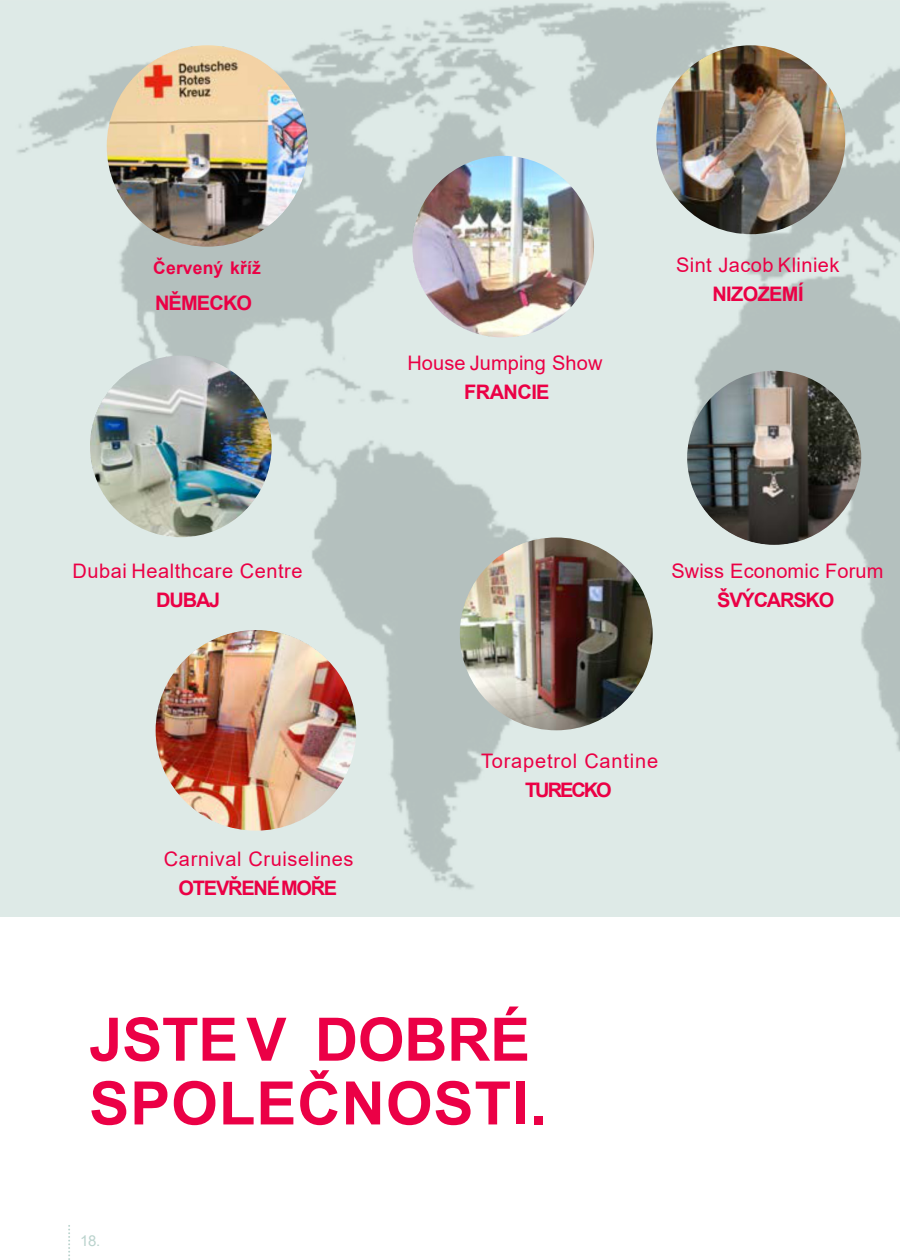
<style>
.page{position:relative;width:900px;height:1260px;background:#fff}
.page>*{position:absolute;margin:0;border:0;box-sizing:border-box;transform-origin:0 0}
.t1{font:700 60px/63.8px "Arial";letter-spacing:.015em;color:#eb0046}
.t2{font:20px "Arial";letter-spacing:.03em;color:#eb0045}
.t3{font:20px "Arial";letter-spacing:.005em;color:#eb0045}
.t4{font:700 20px "Arial";letter-spacing:-.06em;color:#eb0045}
.t5{font:700 20px "Arial";letter-spacing:-.03em;color:#eb0045}
.t6{font:700 20px "Arial";letter-spacing:-.1em;color:#eb0045}
.t7{font:700 20px "Arial";letter-spacing:-.04em;color:#eb0045}
.t8{font:700 17.5px "Arial";letter-spacing:.01em;color:#eb0045}
.t9{font:15px "Arial";color:#bad3cd}
</style>
<div class="page">
<img style="left:0;top:0;width:900px;height:917px">
<img style="left:412px;top:156px;width:182px;height:181px;border-radius:50%">
<img style="left:687px;top:371px;width:174px;height:174px;border-radius:50%">
<img style="left:656px;top:45px;width:189px;height:189px;border-radius:50%">
<img style="left:90px;top:356px;width:182px;height:181px;border-radius:50%">
<svg style="left:68px;top:1225px;width:2px;height:35px"></svg>
<img style="left:460px;top:537px;width:193px;height:193px;border-radius:50%">
<img style="left:156px;top:630px;width:200px;height:201px;border-radius:50%">
<img style="left:107px;top:45px;width:201px;height:202px;border-radius:50%">
<p class="t8" style="left:153px;top:261px;width:109px">Červený kříž</p>
<p class="t7" style="left:155px;top:295px;width:99px">NĚMECKO</p>
<p class="t3" style="left:407px;top:355px;width:197px">House Jumping Show</p>
<p class="t5" style="left:464px;top:385px;width:87px">FRANCIE</p>
<p class="t2" style="left:676px;top:257px;width:165px">Sint Jacob Kliniek</p>
<p class="t5" style="left:712px;top:287px;width:93px">NIZOZEMÍ</p>
<p class="t2" style="left:72px;top:563px;width:232px">Dubai Healthcare Centre</p>
<p class="t4" style="left:156px;top:593px;width:66px">DUBAJ</p>
<p class="t3" style="left:671px;top:563px;width:214px">Swiss Economic Forum</p>
<p class="t4" style="left:717px;top:593px;width:119px">ŠVÝCARSKO</p>
<p class="t2" style="left:164px;top:851px;width:191px">Carnival Cruiselines</p>
<p class="t4" style="left:179px;top:881px;width:160px">OTEVŘENÉMOŘE</p>
<p class="t2" style="left:481px;top:753px;width:178px">Torapetrol Cantine</p>
<p class="t6" style="left:525px;top:783px;width:88px">TURECKO</p>
<h1 class="t1" style="left:89px;top:1013px;width:459px">JSTEV DOBRÉ<br>SPOLEČNOSTI.</h1>
<p class="t9" style="left:80px;top:1235px;width:22px">18.</p>
</div>
